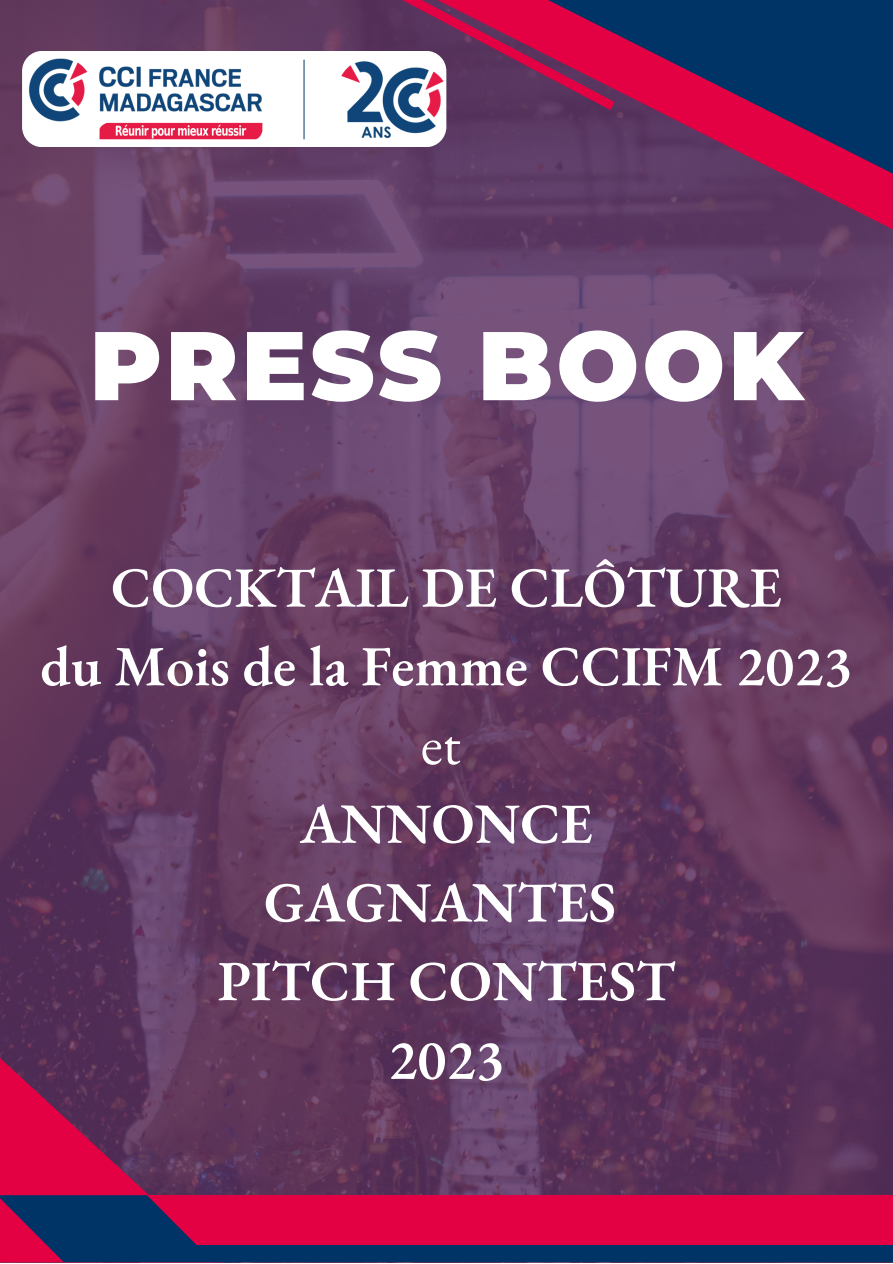
<style>
.page{position:relative;width:893px;height:1264px;background:#fff}
.page>*{position:absolute;margin:0;border:0;box-sizing:border-box;transform-origin:0 0}
.t1{font:900 97.35px "Montserrat";letter-spacing:.035em;color:#fff}
.t2{font:600 56.7px/78.8px "EB Garamond";color:#fff;text-align:center}
.t3{font:56.7px "EB Garamond";color:#fff}
</style>
<div class="page">
<img style="left:0;top:0;width:892px;height:1195px">
<svg style="left:437px;top:118px;width:455px;height:111px;background:#683460"></svg>
<svg style="left:548px;top:0;width:344px;height:178px;background:#4a295d"></svg>
<svg style="left:348px;top:0;width:276px;height:118px;background:#852154"></svg>
<svg style="left:0;top:1057px;width:222px;height:138px;background:#872252"></svg>
<div style="left:89px;top:1195px;width:803px;height:67px;background:#e30043"></div>
<div style="left:89px;top:1244px;width:803px;height:17px;background:#003466"></div>
<svg style="left:0;top:1195px;width:214px;height:67px"></svg>
<div style="left:22px;top:51px;width:424px;height:96px;background:#fff;border-radius:20px"></div>
<img style="left:28px;top:57px;width:418px;height:84px">
<h1 class="t1" style="left:90px;top:306px;width:714px">PRESS BOOK</h1>
<p class="t2" style="left:40px;top:547px;width:813px">COCKTAIL DE CLÔTURE<br>du Mois de la Femme CCIFM 2023</p>
<p class="t3" style="left:420px;top:706px;width:41px">et</p>
<p class="t2" style="left:217px;top:783px;width:459px">ANNONCE<br>GAGNANTES<br>PITCH CONTEST<br>2023</p>
</div>
